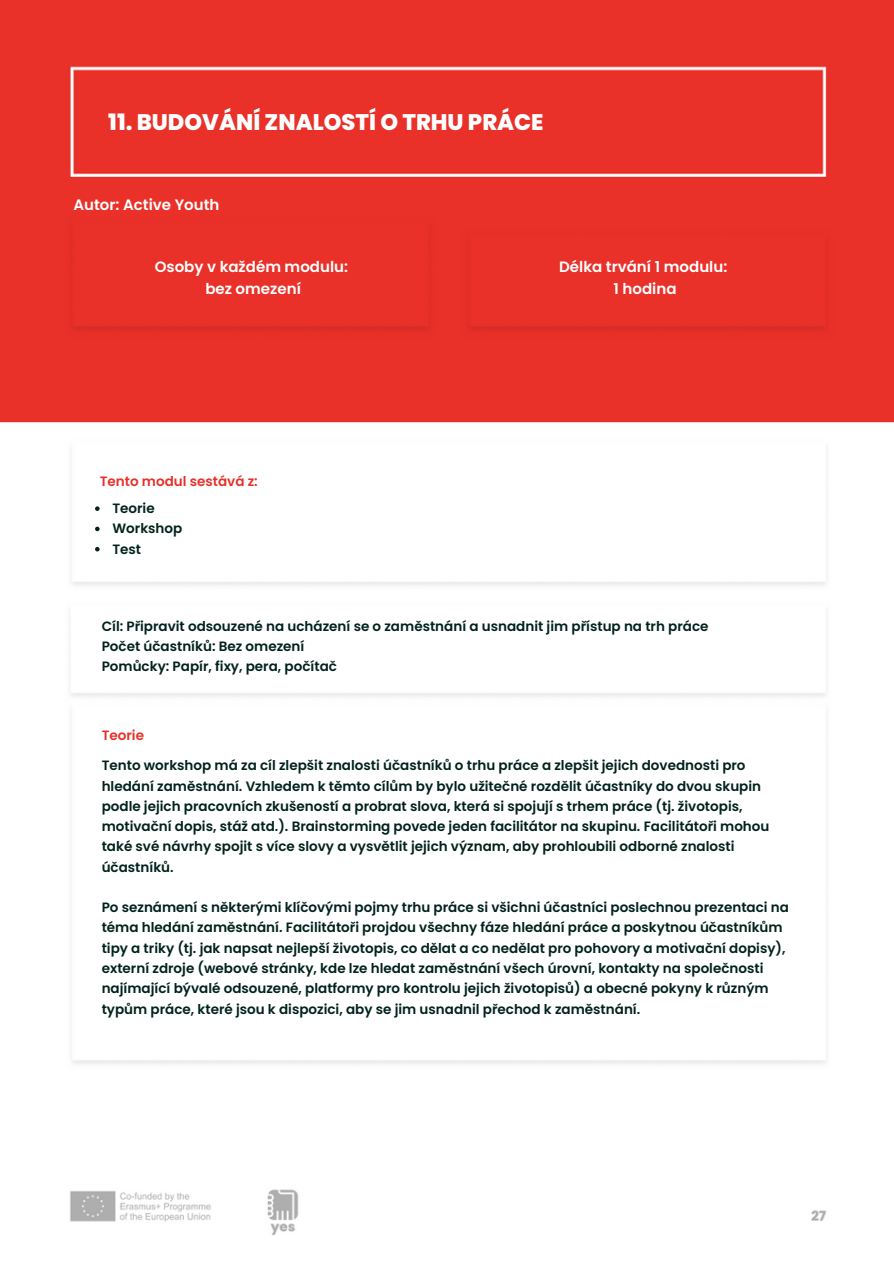
<style>
.page{position:relative;width:894px;height:1264px;background:#fff}
.page>*{position:absolute;margin:0;border:0;box-sizing:border-box;transform-origin:0 0}
.t1{font:800 22.5px "Poppins";color:#fff}
.t2{font:600 15px/21.5px "Poppins";color:#fff;text-align:center}
.t3{font:600 13.5px/20.2px "Poppins";color:#00221c}
.t4{font:600 13.5px "Poppins";color:#e83029}
</style>
<div class="page">
<img style="left:0;top:0;width:893px;height:1235px">
<svg style="left:95px;top:506px;width:4px;height:5px"></svg>
<svg style="left:95px;top:526px;width:4px;height:5px"></svg>
<svg style="left:95px;top:547px;width:4px;height:4px"></svg>
<h1 class="t1" style="left:108px;top:106px;width:437px">11. BUDOVÁNÍ ZNALOSTÍ O TRHU PRÁCE</h1>
<p class="t2" style="left:73px;top:194px;width:148px">Autor: Active Youth</p>
<p class="t2" style="left:155px;top:256px;width:195px">Osoby v každém modulu: bez omezení</p>
<p class="t2" style="left:559px;top:256px;width:170px">Délka trvání 1 modulu:<br>1 hodina</p>
<p class="t4" style="left:100px;top:471px;width:160px">Tento modul sestává z:</p>
<p class="t3" style="left:112px;top:498px;width:71px">Teorie<br>Workshop<br>Test</p>
<p class="t3" style="left:102px;top:616px;width:608px">Cíl: Připravit odsouzené na ucházení se o zaměstnání a usnadnit jim přístup na trh práce<br>Počet účastníků: Bez omezení<br>Pomůcky: Papír, fixy, pera, počítač</p>
<p class="t4" style="left:102px;top:726px;width:44px">Teorie</p>
<p class="t3" style="left:102px;top:755px;width:669px">Tento workshop má za cíl zlepšit znalosti účastníků o trhu práce a zlepšit jejich dovednosti pro hledání zaměstnání. Vzhledem k těmto cílům by bylo užitečné rozdělit účastníky do dvou skupin podle jejich pracovních zkušeností a probrat slova, která si spojují s trhem práce (tj. životopis, motivační dopis, stáž atd.). Brainstorming povede jeden facilitátor na skupinu. Facilitátoři mohou také své návrhy spojit s více slovy a vysvětlit jejich význam, aby prohloubili odborné znalosti účastníků.</p>
<p class="t3" style="left:102px;top:897px;width:688px">Po seznámení s některými klíčovými pojmy trhu práce si všichni účastníci poslechnou prezentaci na téma hledání zaměstnání. Facilitátoři projdou všechny fáze hledání práce a poskytnou účastníkům tipy a triky (tj. jak napsat nejlepší životopis, co dělat a co nedělat pro pohovory a motivační dopisy), externí zdroje (webové stránky, kde lze hledat zaměstnání všech úrovní, kontakty na společnosti najímající bývalé odsouzené, platformy pro kontrolu jejich životopisů) a obecné pokyny k různým typům práce, které jsou k dispozici, aby se jim usnadnil přechod k zaměstnání.</p>
</div>
